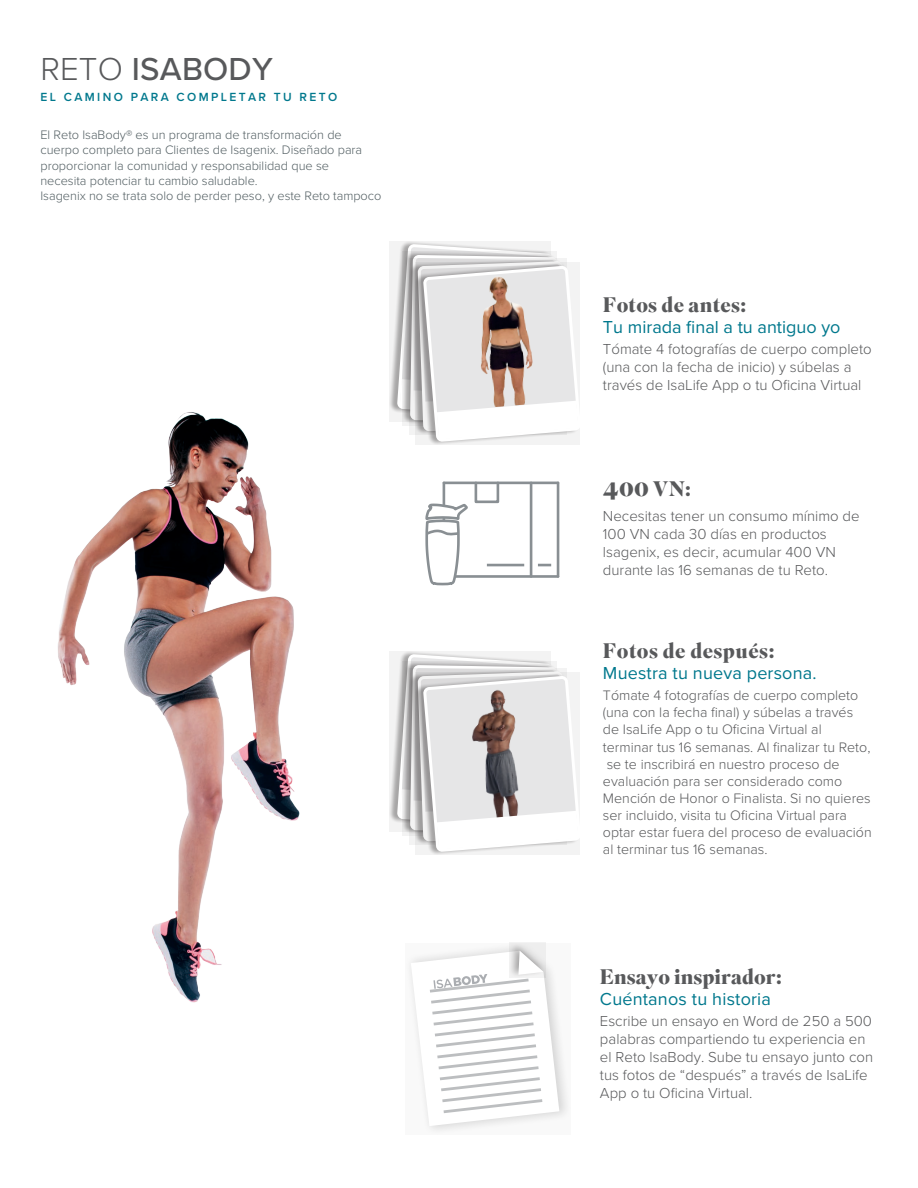
<style>
.page{position:relative;width:918px;height:1188px;background:#fff}
.page>*{position:absolute;margin:0;border:0;box-sizing:border-box;transform-origin:0 0}
.t1{font:500 33px "Proxima Nova";letter-spacing:.005em;color:#58595b}
.t2{font:700 25.5px "Superior Title";color:#58595b}
.t3{font:700 21px "Superior Title";letter-spacing:.01em;color:#58595b}
.t4{font:18px "Proxima Nova";letter-spacing:.01em;color:#00788d}
.t5{font:300 15px/18px "Proxima Nova";color:#58595b}
.t6{font:300 14.25px/17.1px "Proxima Nova";color:#58595b}
.t7{font:300 12.75px/15.3px "Proxima Nova";color:#525e62}
.t8{font:600 12.3px "Proxima Nova";letter-spacing:.2em;color:#00788d}
.s1{font-weight:300}
.s2{font-size:21px}
</style>
<div class="page">
<svg style="left:395px;top:653px;width:185px;height:199px"></svg>
<div style="left:406px;top:943px;width:165px;height:191px;background:#f9f9f9"></div>
<svg style="left:509px;top:943px;width:36px;height:8px"></svg>
<svg style="left:414px;top:951px;width:145px;height:175px"></svg>
<svg style="left:389px;top:241px;width:20px;height:124px"></svg>
<svg style="left:409px;top:241px;width:150px;height:522px"></svg>
<svg style="left:395px;top:242px;width:185px;height:200px"></svg>
<img style="left:457px;top:269px;width:106px;height:140px">
<img style="left:58px;top:365px;width:337px;height:638px">
<h1 class="t1" style="left:40px;top:45px;width:234px"><span class="s1">RETO</span> ISABODY</h1>
<p class="t8" style="left:40px;top:88px;width:298px">EL CAMINO PARA COMPLETAR TU RETO</p>
<p class="t7" style="left:40px;top:126px;width:342px">El Reto IsaBody® es un programa de transformación de cuerpo completo para Clientes de Isagenix. Diseñado para proporcionar la comunidad y responsabilidad que se<br>necesita potenciar tu cambio saludable.<br>Isagenix no se trata solo de perder peso, y este Reto tampoco</p>
<h3 class="t3" style="left:603px;top:292px;width:145px">Fotos de antes:</h3>
<p class="t4" style="left:603px;top:314px;width:239px">Tu mirada final a tu antiguo yo</p>
<p class="t5" style="left:603px;top:340px;width:270px">Tómate 4 fotografías de cuerpo completo (una con la fecha de inicio) y súbelas a través de IsaLife App o tu Oficina Virtual</p>
<h2 class="t2" style="left:603px;top:471px;width:90px">400 <span class="s2">VN:</span></h2>
<p class="t5" style="left:603px;top:507px;width:258px">Necesitas tener un consumo mínimo de 100 VN cada 30 días en productos lsagenix, es decir, acumular 400 VN durante las 16 semanas de tu Reto.</p>
<h3 class="t3" style="left:603px;top:638px;width:173px">Fotos de después:</h3>
<p class="t4" style="left:603px;top:660px;width:215px">Muestra tu nueva persona.</p>
<p class="t6" style="left:603px;top:686px;width:270px">Tómate 4 fotografías de cuerpo completo (una con la fecha final) y súbelas a través de IsaLife App o tu Oficina Virtual al terminar tus 16 semanas. Al finalizar tu Reto, se te inscribirá en nuestro proceso de evaluación para ser considerado como Mención de Honor o Finalista. Si no quieres ser incluido, visita tu Oficina Virtual para optar estar fuera del proceso de evaluación al terminar tus 16 semanas.</p>
<h3 class="t3" style="left:600px;top:964px;width:184px">Ensayo inspirador:</h3>
<p class="t4" style="left:600px;top:986px;width:173px">Cuéntanos tu historia</p>
<p class="t5" style="left:600px;top:1012px;width:275px">Escribe un ensayo en Word de 250 a 500 palabras compartiendo tu experiencia en el Reto lsaBody. Sube tu ensayo junto con tus fotos de “después” a través de IsaLife App o tu Oficina Virtual.</p>
</div>
